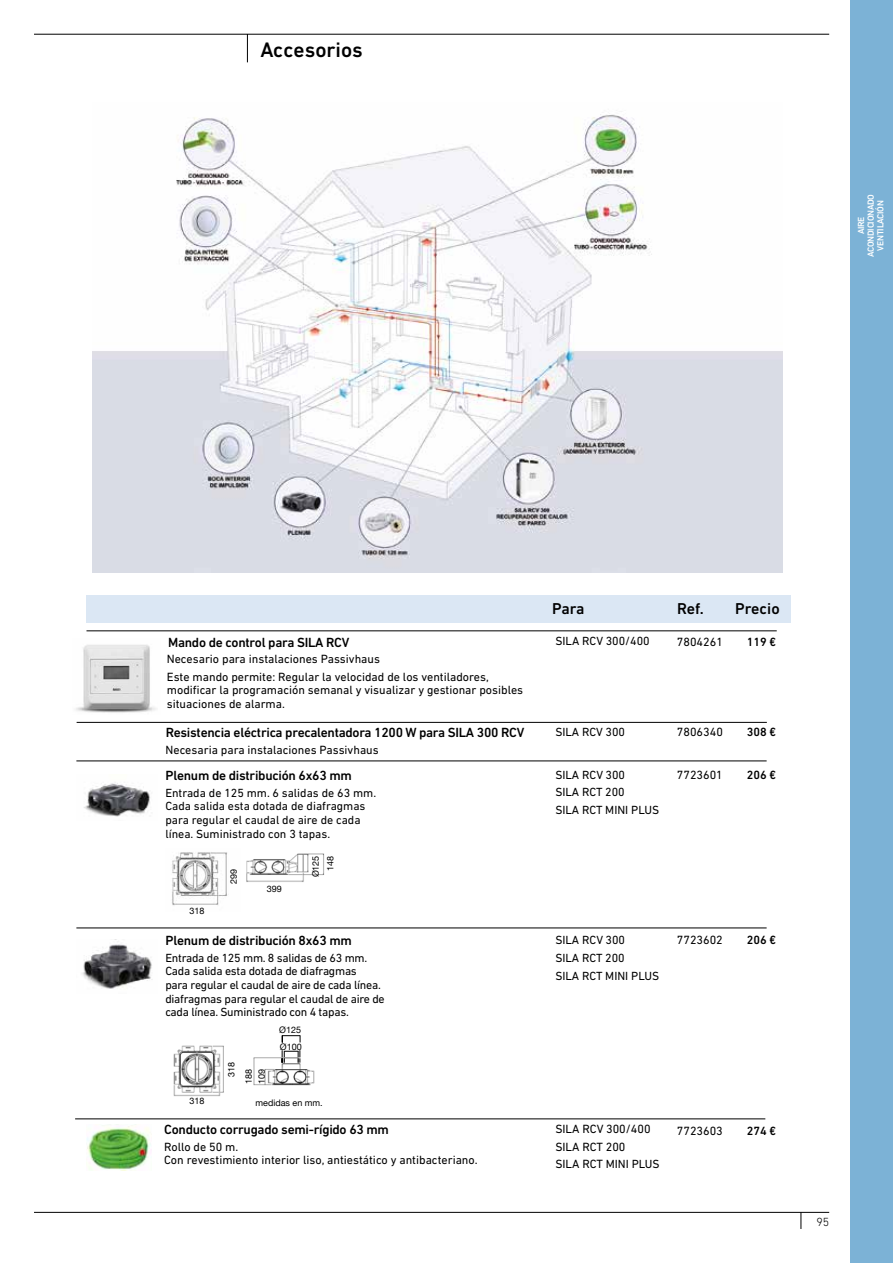
<style>
.page{position:relative;width:893px;height:1263px;background:#fff}
.page>*{position:absolute;margin:0;border:0;box-sizing:border-box;transform-origin:0 0}
.t1{font:500 21.3px "DIN Next LT Pro";color:#000}
.t2{font:500 16.05px "DIN Next LT Pro";color:#000}
.t3{font:500 13.5px "DIN Next LT Pro";letter-spacing:-.02em;color:#000}
.t4{font:12.15px/18px "DIN Next LT Pro";color:#000}
.t5{font:500 12.15px "DIN Next LT Pro";color:#000}
.t6{font:12px/18px "DIN Next LT Pro";color:#000}
.t7{font:12px/13.6px "DIN Next LT Pro";letter-spacing:-.02em;color:#000}
.t8{font:300 12px "DIN Next LT Pro";color:#000}
.t9{font:9px/12.8px "Helvetica Neue";color:#000}
.t10{font:500 9px/9.8px "DIN Next LT Pro";letter-spacing:-.03em;color:#fff;text-align:center}
.s1{font-size:12.15px}
</style>
<div class="page">
<hr style="left:34px;top:1212px;width:795px;height:1px;background:#000">
<svg style="left:801px;top:1212px;width:1px;height:17px"></svg>
<div style="left:850px;top:0;width:43px;height:1263px;background:#7cb2d6"></div>
<div style="left:86px;top:596px;width:705px;height:27px;background:#dbe7f4"></div>
<hr style="left:86px;top:631px;width:691px;height:1px;background:#000">
<hr style="left:34px;top:34px;width:795px;height:1px;background:#000">
<svg style="left:247px;top:35px;width:1px;height:27px"></svg>
<img style="left:92px;top:114px;width:690px;height:458px">
<img style="left:84px;top:782px;width:66px;height:35px">
<img style="left:82px;top:944px;width:71px;height:45px">
<hr style="left:76px;top:928px;width:691px;height:1px;background:#000">
<hr style="left:76px;top:761px;width:691px;height:1px;background:#000">
<hr style="left:77px;top:722px;width:690px;height:1px;background:#000">
<img style="left:172px;top:852px;width:55px;height:54px">
<img style="left:246px;top:853px;width:79px;height:29px">
<img style="left:173px;top:1045px;width:51px;height:52px">
<img style="left:253px;top:1041px;width:62px;height:45px">
<svg style="left:282px;top:1050px;width:19px;height:12px"></svg>
<svg style="left:282px;top:1035px;width:19px;height:7px"></svg>
<img style="left:76px;top:644px;width:80px;height:69px">
<img style="left:86px;top:1125px;width:66px;height:46px">
<hr style="left:75px;top:1118px;width:690px;height:1px;background:#000">
<h1 class="t1" style="left:260px;top:37px;width:104px">Accesorios</h1>
<p class="t10" style="left:856px;top:257px;width:64px;rotate:-90deg">AIRE<br>ACONDICIONADO<br>VENTILACIÓN</p>
<p class="t3" style="left:168px;top:634px;width:183px">Mando de control para SILA RCV</p>
<p class="t4" style="left:167px;top:649px;width:324px">Necesario para instalaciones Passivhaus<br>Este mando permite: Regular la velocidad de los ventiladores,</p>
<p class="t4" style="left:167px;top:683px;width:358px;line-height:13.6px">modificar la programación semanal y visualizar y gestionar posibles situaciones de alarma.</p>
<p class="t4" style="left:166px;top:741px;width:215px">Necesaria para instalaciones Passivhaus</p>
<p class="t3" style="left:166px;top:725px;width:360px">Resistencia eléctrica precalentadora 1200 W para SILA 300 RCV</p>
<p class="t3" style="left:166px;top:767px;width:188px">Plenum de distribución 6x63 mm</p>
<p class="t6" style="left:165px;top:785px;width:212px;line-height:13.6px">Entrada de 125 mm. 6 salidas de 63 mm.<br>Cada salida esta dotada de diafragmas para regular el caudal de aire de cada línea. Suministrado con 3 tapas.</p>
<p class="t9" style="left:189px;top:905px;width:17px">318</p>
<p class="t9" style="left:228px;top:884px;width:17px;rotate:-90deg">299</p>
<p class="t9" style="left:267px;top:883px;width:17px">399</p>
<p class="t9" style="left:310px;top:877px;width:23px;rotate:-90deg">Ø125</p>
<p class="t9" style="left:324px;top:871px;width:17px;rotate:-90deg">148</p>
<p class="t3" style="left:166px;top:932px;width:188px">Plenum de distribución 8x63 mm</p>
<p class="t7" style="left:165px;top:951px;width:221px">Entrada de 125 mm. 8 salidas de 63 mm.<br>Cada salida esta dotada de diafragmas<br>para regular el caudal de aire de cada línea. diafragmas para regular el caudal de aire de cada línea. Suministrado con 4 tapas.</p>
<p class="t9" style="left:225px;top:1077px;width:17px;rotate:-90deg">318</p>
<p class="t9" style="left:243px;top:1084px;width:17px;rotate:-90deg">188<br>109</p>
<p class="t9" style="left:279px;top:1022px;width:24px;line-height:16.5px">Ø125<br>Ø100</p>
<p class="t9" style="left:189px;top:1095px;width:17px">318</p>
<p class="t9" style="left:256px;top:1097px;width:69px">medidas en mm.</p>
<h2 class="t2" style="left:552px;top:599px;width:34px">Para</h2>
<h2 class="t2" style="left:677px;top:599px;width:28px">Ref.</h2>
<h2 class="t2" style="left:735px;top:599px;width:46px">Precio</h2>
<p class="t6" style="left:555px;top:632px;width:96px">SILA RCV 300/400</p>
<p class="t4" style="left:677px;top:632px;width:47px">7804261</p>
<p class="t5" style="left:747px;top:635px;width:31px">119 €</p>
<p class="t6" style="left:555px;top:723px;width:71px">SILA RCV 300</p>
<p class="t6" style="left:555px;top:765px;width:105px">SILA RCV 300<br>SILA RCT 200<br>SILA RCT MINI PLUS</p>
<p class="t4" style="left:677px;top:723px;width:47px">7806340</p>
<p class="t4" style="left:677px;top:765px;width:47px">7723601</p>
<p class="t5" style="left:747px;top:725px;width:31px">308 €</p>
<p class="t5" style="left:747px;top:767px;width:31px">206 €</p>
<p class="t6" style="left:555px;top:930px;width:105px">SILA RCV 300<br>SILA RCT 200<br>SILA RCT MINI PLUS</p>
<p class="t4" style="left:677px;top:930px;width:47px">7723602</p>
<p class="t5" style="left:747px;top:933px;width:31px">206 €</p>
<p class="t3" style="left:164px;top:1121px;width:226px">Conducto corrugado semi-rígido 63 mm</p>
<p class="t4" style="left:677px;top:1121px;width:47px">7723603</p>
<p class="t5" style="left:747px;top:1123px;width:31px">274 €</p>
<p class="t4" style="left:555px;top:1119px;width:97px">SILA RCV 300/400<br>SILA RCT 200</p>
<p class="t6" style="left:555px;top:1155px;width:106px"><span class="s1">SILA RCT</span> MINI PLUS</p>
<p class="t4" style="left:164px;top:1139px;width:315px;line-height:13.6px">Rollo de 50 m.<br>Con revestimiento interior liso, antiestático y antibacteriano.</p>
<p class="t8" style="left:816px;top:1215px;width:14px">95</p>
</div>
